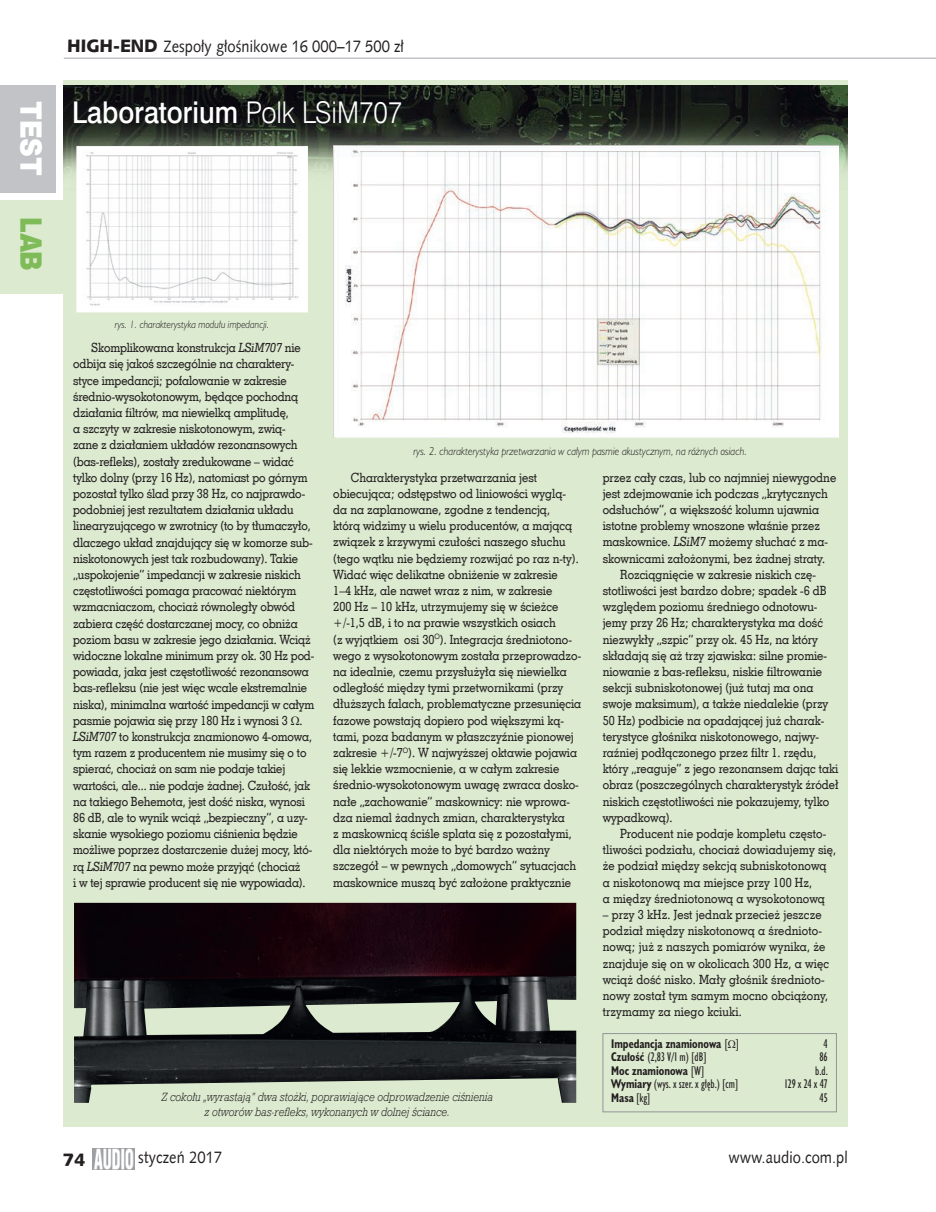
<style>
.page{position:relative;width:936px;height:1212px;background:#fff}
.page>*{position:absolute;margin:0;border:0;box-sizing:border-box;transform-origin:0 0}
.t1{font:30px "Swis 721 Md EU";color:#fff;scale:.9 1}
.t2{font:27.15px "Swis 721 Blk 2 EU";color:#fff;scale:.9 1}
.t3{font:27.15px "Swis 721 Blk 2 EU";color:#7fbc59;scale:.9 1}
.t4{font:18px "Humanst 531 Blk EU";color:#231f20}
.t5{font:16.5px "Humanst 531 EU";color:#231f20;scale:.9 1}
.t6{font:12.75px/16.2px "Geo Slab 703 Md EU";color:#231f20;scale:.9 1}
.t7{font:italic 12px "Geo Slab 712 Lt EU";color:#231f20;scale:.9 1}
.t8{font:11.55px "Humanst 521 Cn PL";color:#231f20;scale:.9 1}
.t9{font:700 11.55px "Humanst 521 Cn PL";color:#231f20;scale:.9 1}
.t10{font:11.55px "Humanst 521 Cn PL";letter-spacing:.1em;color:#231f20;scale:.9 1}
.t11{font:italic 10.5px "Humanst 521 Lt PL";color:#231f20;scale:.9 1}
.t12{font:italic 9.9px "Humanst 521 Lt PL";color:#231f20;scale:.9 1}
.s1{font-family:"Humanst 531 Blk EU";font-size:18px}
.s2{font-family:"Swis 721 Lt EU"}
.s3{font-style:italic}
.s4{font-weight:400}
.s5{font-weight:700}
</style>
<div class="page">
<div style="left:0;top:85px;width:55px;height:107px;background:#c2c3c6"></div>
<img style="left:93px;top:1148px;width:41px;height:21px">
<hr style="left:64px;top:58px;width:871px;height:1px;background:#c2c3c6">
<div style="left:64px;top:80px;width:783px;height:1047px;background:#dcead0"></div>
<img style="left:64px;top:85px;width:783px;height:106px">
<div style="left:0;top:200px;width:64px;height:94px;background:#dcead0"></div>
<img style="left:333px;top:145px;width:505px;height:293px">
<div style="left:77px;top:146px;width:231px;height:166px;background:#fff;border:1px solid #fff"></div>
<img style="left:86px;top:152px;width:213px;height:154px">
<div style="left:602px;top:1033px;width:234px;height:79px;border:1px solid #939598"></div>
<img style="left:74px;top:903px;width:502px;height:200px">
<h2 class="t2" style="left:50px;top:101px;width:85px;rotate:90deg">TEST</h2>
<h2 class="t3" style="left:50px;top:217px;width:61px;rotate:90deg">LAB</h2>
<p class="t5" style="left:67px;top:35px;width:376px"><span class="s1">HIGH-END</span> Zespoły głośnikowe 16 000–17 500 zł</p>
<h1 class="t1" style="left:72px;top:94px;width:368px">Laboratorium <span class="s2">Polk LSiM707</span></h1>
<p class="t12" style="left:115px;top:318px;width:173px">rys. 1. charakterystyka modułu impedancji.</p>
<p class="t6" style="left:73px;top:339px;width:269px;text-indent:18px">Skomplikowana konstrukcja <span class="s3">LSiM707</span> nie odbija się jakoś szczególnie na charaktery&shy;styce impedancji; pofalowanie w zakresie średnio-wysokotonowym, będące pochodną działania filtrów, ma niewielką amplitudę,<br>a szczyty w zakresie niskotonowym, zwią-<br>zane z działaniem układów rezonansowych (bas-refleks), zostały zredukowane – widać tylko dolny (przy 16 Hz), natomiast po górnym pozostał tylko ślad przy 38 Hz, co najprawdo&shy;podobniej jest rezultatem działania układu linearyzującego w zwrotnicy (to by tłumaczyło, dlaczego układ znajdujący się w komorze sub&shy;niskotonowych jest tak rozbudowany). Takie „uspokojenie” impedancji w zakresie niskich częstotliwości pomaga pracować niektórym wzmacniaczom, chociaż równoległy obwód zabiera część dostarczanej mocy, co obniża poziom basu w zakresie jego działania. Wciąż widoczne lokalne minimum przy ok. 30 Hz pod&shy;powiada, jaka jest częstotliwość rezonansowa bas-refleksu (nie jest więc wcale ekstremalnie niska), minimalna wartość impedancji w całym pasmie pojawia się przy 180 Hz i wynosi 3 .<br><span class="s3">LSiM707</span> to konstrukcja znamionowo 4-omowa, tym razem z producentem nie musimy się o to spierać, chociaż on sam nie podaje takiej wartości, ale... nie podaje żadnej. Czułość, jak na takiego Behemota, jest dość niska, wynosi 86 dB, ale to wynik wciąż „bezpieczny”, a uzy&shy;skanie wysokiego poziomu ciśnienia będzie możliwe poprzez dostarczenie dużej mocy, któ&shy;rą <span class="s3">LSiM707</span> na pewno może przyjąć (chociaż<br>i w tej sprawie producent się nie wypowiada).</p>
<p class="t11" style="left:413px;top:444px;width:372px">rys. 2. charakterystyka przetwarzania w całym pasmie akustycznym, na różnych osiach.</p>
<p class="t6" style="left:333px;top:469px;width:277px;text-indent:18px">Charakterystyka przetwarzania jest obiecująca; odstępstwo od liniowości wyglą&shy;da na zaplanowane, zgodne z tendencją,<br>którą widzimy u wielu producentów, a mającą związek z krzywymi czułości naszego słuchu (tego wątku nie będziemy rozwijać po raz n-ty).<br>Widać więc delikatne obniżenie w zakresie<br>1–4 kHz, ale nawet wraz z nim, w zakresie<br>200 Hz – 10 kHz, utrzymujemy się w ścieżce +/-1,5 dB, i to na prawie wszystkich osiach<br>(z wyjątkiem osi 30<sup>O</sup>). Integracja średniotono&shy;wego z wysokotonowym została przeprowadzo&shy;na idealnie, czemu przysłużyła się niewielka odległość między tymi przetwornikami (przy dłuższych falach, problematyczne przesunięcia fazowe powstają dopiero pod większymi ką&shy;tami, poza badanym w płaszczyźnie pionowej zakresie +/-7<sup>O</sup>). W najwyższej oktawie pojawia się lekkie wzmocnienie, a w całym zakresie średnio-wysokotonowym uwagę zwraca dosko&shy;nałe „zachowanie” maskownicy: nie wprowa&shy;dza niemal żadnych zmian, charakterystyka<br>z maskownicą ściśle splata się z pozostałymi, dla niektórych może to być bardzo ważny szczegół – w pewnych „domowych” sytuacjach maskownice muszą być założone praktycznie</p>
<p class="t6" style="left:602px;top:469px;width:261px">przez cały czas, lub co najmniej niewygodne</p>
<p class="t6" style="left:602px;top:485px;width:251px">jest zdejmowanie ich podczas „krytycznych</p>
<p class="t6" style="left:602px;top:501px;width:242px">odsłuchów”, a większość kolumn ujawnia</p>
<p class="t6" style="left:602px;top:517px;width:243px">istotne problemy wnoszone właśnie przez</p>
<p class="t6" style="left:602px;top:534px;width:252px">maskownice. <span class="s3">LSiM7</span> możemy słuchać z ma-</p>
<p class="t6" style="left:602px;top:550px;width:248px">skownicami założonymi, bez żadnej straty.</p>
<p class="t6" style="left:620px;top:566px;width:219px">Rozciągnięcie w zakresie niskich czę-</p>
<p class="t6" style="left:602px;top:582px;width:250px">stotliwości jest bardzo dobre; spadek -6 dB</p>
<p class="t6" style="left:602px;top:598px;width:240px">względem poziomu średniego odnotowu-</p>
<p class="t6" style="left:602px;top:615px;width:246px">jemy przy 26 Hz; charakterystyka ma dość</p>
<p class="t6" style="left:602px;top:631px;width:241px">niezwykły „szpic” przy ok. 45 Hz, na który</p>
<p class="t6" style="left:602px;top:647px;width:251px">składają się aż trzy zjawiska: silne promie-</p>
<p class="t6" style="left:602px;top:663px;width:245px">niowanie z bas-refleksu, niskie filtrowanie</p>
<p class="t6" style="left:602px;top:679px;width:236px">sekcji subniskotonowej (już tutaj ma ona</p>
<p class="t6" style="left:602px;top:696px;width:252px">swoje maksimum), a także niedalekie (przy</p>
<p class="t6" style="left:602px;top:712px;width:248px">50 Hz) podbicie na opadającej już charak-</p>
<p class="t6" style="left:602px;top:728px;width:242px">terystyce głośnika niskotonowego, najwy-</p>
<p class="t6" style="left:602px;top:744px;width:239px">raźniej podłączonego przez filtr 1. rzędu,</p>
<p class="t6" style="left:602px;top:760px;width:263px">który „reaguje” z jego rezonansem dając taki</p>
<p class="t6" style="left:602px;top:777px;width:263px">obraz (poszczególnych charakterystyk źródeł</p>
<p class="t6" style="left:602px;top:793px;width:253px">niskich częstotliwości nie pokazujemy, tylko</p>
<p class="t6" style="left:602px;top:809px;width:79px">wypadkową).</p>
<p class="t6" style="left:620px;top:825px;width:230px">Producent nie podaje kompletu często-</p>
<p class="t6" style="left:602px;top:841px;width:261px">tliwości podziału, chociaż dowiadujemy się,</p>
<p class="t6" style="left:602px;top:858px;width:250px">że podział między sekcją subniskotonową</p>
<p class="t6" style="left:602px;top:874px;width:234px">a niskotonową ma miejsce przy 100 Hz,</p>
<p class="t6" style="left:602px;top:890px;width:248px">a między średniotonową a wysokotonową</p>
<p class="t6" style="left:602px;top:906px;width:253px">– przy 3 kHz. Jest jednak przecież jeszcze podział między niskotonową a średnioto&shy;nową; już z naszych pomiarów wynika, że znajduje się on w okolicach 300 Hz, a więc wciąż dość nisko. Mały głośnik średnioto&shy;nowy został tym samym mocno obciążony, trzymamy za niego kciuki.</p>
<p class="t9" style="left:611px;top:1035px;width:143px">Impedancja znamionowa <span class="s4">[ ]</span></p>
<p class="t8" style="left:823px;top:1036px;width:6px">4</p>
<p class="t8" style="left:611px;top:1049px;width:108px"><span class="s5">Czułość</span> (2,83 V/1 m) [dB]</p>
<p class="t8" style="left:819px;top:1049px;width:11px">86</p>
<p class="t9" style="left:611px;top:1062px;width:105px">Moc znamionowa <span class="s4">[W]</span></p>
<p class="t8" style="left:815px;top:1063px;width:15px">b.d.</p>
<p class="t8" style="left:611px;top:1076px;width:143px"><span class="s5">Wymiary</span> (wys. x szer. x głęb.) [cm]</p>
<p class="t10" style="left:784px;top:1076px;width:50px">129x24x47</p>
<p class="t7" style="left:162px;top:1090px;width:370px">Z cokołu „wyrastają” dwa stożki, poprawiające odprowadzenie ciśnienia</p>
<p class="t9" style="left:611px;top:1089px;width:45px">Masa <span class="s4">[kg]</span></p>
<p class="t8" style="left:819px;top:1090px;width:11px">45</p>
<p class="t7" style="left:205px;top:1104px;width:274px">z otworów bas-refleks, wykonanych w dolnej ściance.</p>
<h3 class="t4" style="left:63px;top:1148px;width:24px">74</h3>
<p class="t5" style="left:138px;top:1147px;width:95px">styczeń 2017</p>
<p class="t5" style="left:728px;top:1146px;width:134px">www.audio.com.pl</p>
</div>
